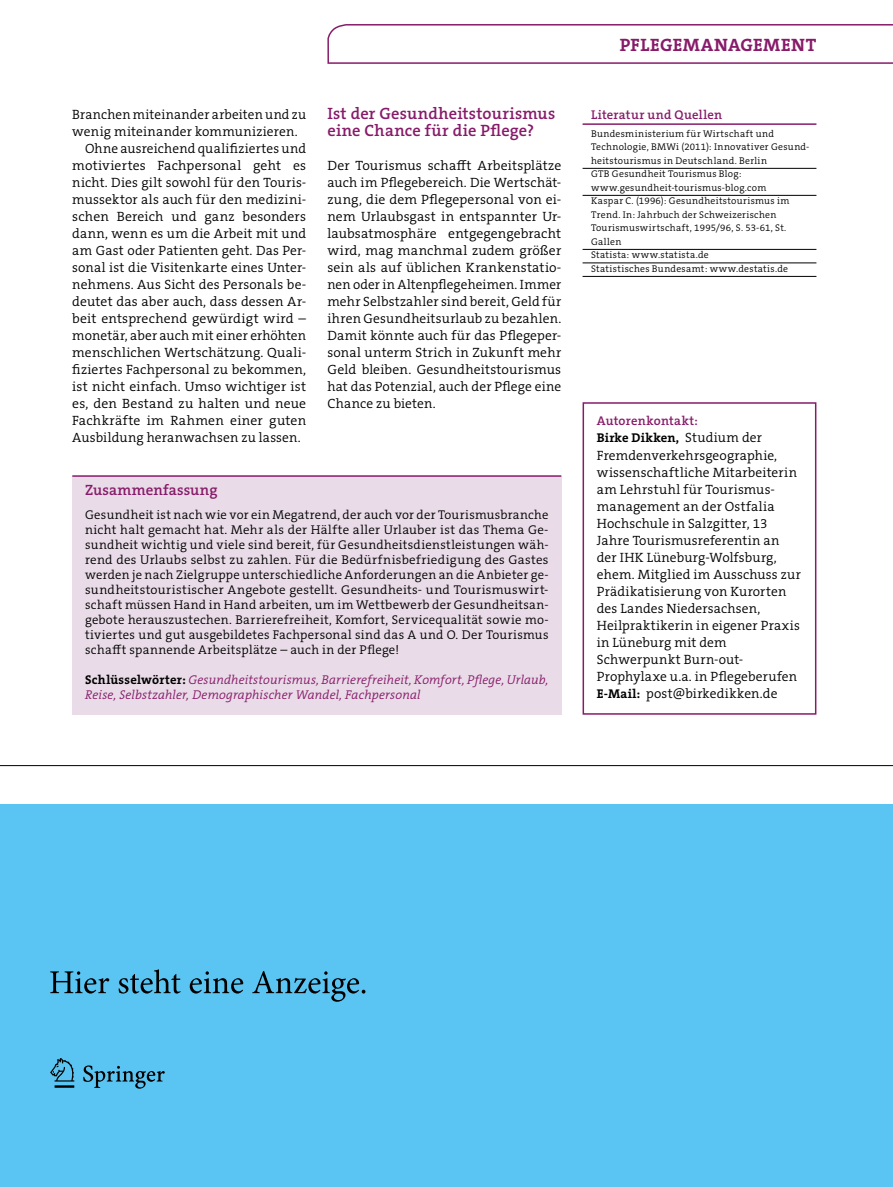
<style>
.page{position:relative;width:893px;height:1187px;background:#fff}
.page>*{position:absolute;margin:0;border:0;box-sizing:border-box;transform-origin:0 0}
.t1{font:700 18px "The Serif B W7";letter-spacing:.025em;color:#871b69}
.t2{font:600 16.5px/17.1px "The Serif B W6";letter-spacing:.01em;color:#871b69}
.t3{font:600 15px "The Serif B W6";letter-spacing:.005em;color:#871b69}
.t4{font:300 13.5px/17px "The Serif B W4";letter-spacing:.01em;color:#000;text-align:justify}
.t5{font:300 12.75px/15px "The Serif B W4";letter-spacing:.02em;color:#000;text-align:justify}
.t6{font:italic 300 12.75px/15px "The Serif B W4";letter-spacing:.01em;color:#871b69}
.t7{font:600 12.75px "The Serif B W6";letter-spacing:.02em;color:#871b69}
.t8{font:700 12.75px "The Serif B W7";letter-spacing:.01em;color:#000}
.t9{font:300 9.75px/13.5px "The Serif B W4";letter-spacing:.03em;color:#000}
.s1{font-family:"The Serif B W7";font-weight:700;font-style:normal;color:#000}
.s2{font-family:"The Serif B W4";font-weight:300;font-size:13.5px}
.s3{font-family:"The Serif B W7";font-weight:700;font-size:12.75px}
</style>
<div class="page">
<hr style="left:583px;top:123px;width:233px;height:2px;background:#871b69">
<hr style="left:583px;top:168px;width:233px;height:1px;background:#000">
<hr style="left:583px;top:195px;width:233px;height:1px;background:#000">
<hr style="left:583px;top:249px;width:233px;height:1px;background:#000">
<hr style="left:583px;top:262px;width:233px;height:1px;background:#000">
<hr style="left:583px;top:276px;width:233px;height:1px;background:#000">
<div style="left:72px;top:476px;width:489px;height:238px;background:#e9dce8"></div>
<hr style="left:72px;top:475px;width:489px;height:2px;background:#871b69">
<div style="left:583px;top:402px;width:233px;height:312px;border:2px solid #871b69"></div>
<hr style="left:0;top:765px;width:893px;height:1px;background:#000">
<svg style="left:327px;top:24px;width:566px;height:40px"></svg>
<div style="left:0;top:804px;width:893px;height:382px;background:#5ac5f2"></div>
<svg style="left:50px;top:969px;width:315px;height:32px"></svg>
<svg style="left:50px;top:1058px;width:115px;height:30px"></svg>
<p class="t4" style="left:72px;top:106px;width:235px">Branchen miteinander arbeiten und zu</p>
<p class="t4" style="left:72px;top:123px;width:227px">wenig miteinander kommunizieren.</p>
<p class="t4" style="left:85px;top:140px;width:223px">Ohne ausreichend qualifiziertes und</p>
<p class="t4" style="left:72px;top:157px;width:235px">motiviertes Fachpersonal geht es</p>
<p class="t4" style="left:72px;top:174px;width:235px">nicht. Dies gilt sowohl für den Touris-</p>
<p class="t4" style="left:72px;top:191px;width:235px">mussektor als auch für den medizini-</p>
<p class="t4" style="left:72px;top:208px;width:235px">schen Bereich und ganz besonders</p>
<p class="t4" style="left:72px;top:225px;width:235px">dann, wenn es um die Arbeit mit und</p>
<p class="t4" style="left:72px;top:242px;width:235px">am Gast oder Patienten geht. Das Per-</p>
<p class="t4" style="left:72px;top:259px;width:235px">sonal ist die Visitenkarte eines Unter-</p>
<p class="t4" style="left:72px;top:276px;width:235px">nehmens. Aus Sicht des Personals be-</p>
<p class="t4" style="left:72px;top:293px;width:235px">deutet das aber auch, dass dessen Ar-</p>
<p class="t4" style="left:72px;top:310px;width:235px">beit entsprechend gewürdigt wird –</p>
<p class="t4" style="left:72px;top:327px;width:235px">monetär, aber auch mit einer erhöhten</p>
<p class="t4" style="left:72px;top:344px;width:235px">menschlichen Wertschätzung. Quali-</p>
<p class="t4" style="left:72px;top:361px;width:235px">fiziertes Fachpersonal zu bekommen,</p>
<p class="t4" style="left:72px;top:378px;width:235px">ist nicht einfach. Umso wichtiger ist</p>
<p class="t4" style="left:72px;top:395px;width:235px">es, den Bestand zu halten und neue</p>
<p class="t4" style="left:72px;top:412px;width:235px">Fachkräfte im Rahmen einer guten</p>
<p class="t4" style="left:72px;top:429px;width:230px">Ausbildung heranwachsen zu lassen.</p>
<p class="t2" style="left:327px;top:105px;width:229px">Ist der Gesundheitstourismus eine Chance für die Pflege?</p>
<p class="t4" style="left:327px;top:157px;width:235px">Der Tourismus schafft Arbeitsplätze auch im Pflegebereich. Die Wertschät&shy;zung, die dem Pflegepersonal von ei&shy;nem Urlaubsgast in entspannter Ur&shy;laubsatmosphäre entgegengebracht wird, mag manchmal zudem größer sein als auf üblichen Krankenstatio&shy;nen oder in Altenpflegeheimen. Immer mehr Selbstzahler sind bereit, Geld für ihren Gesundheitsurlaub zu bezahlen.<br>Damit könnte auch für das Pflegeper&shy;sonal unterm Strich in Zukunft mehr Geld bleiben. Gesundheitstourismus hat das Potenzial, auch der Pflege eine Chance zu bieten.</p>
<p class="t3" style="left:85px;top:480px;width:134px">Zusammenfassung</p>
<p class="t5" style="left:85px;top:507px;width:465px">Gesundheit ist nach wie vor ein Megatrend, der auch vor der Tourismusbranche nicht halt gemacht hat. Mehr als der Hälfte aller Urlauber ist das Thema Ge&shy;sundheit wichtig und viele sind bereit, für Gesundheitsdienstleistungen wäh&shy;rend des Urlaubs selbst zu zahlen. Für die Bedürfnisbefriedigung des Gastes werden je nach Zielgruppe unterschiedliche Anforderungen an die Anbieter ge&shy;sundheitstouristischer Angebote gestellt. Gesundheits- und Tourismuswirt&shy;schaft müssen Hand in Hand arbeiten, um im Wettbewerb der Gesundheitsan&shy;gebote herauszustechen. Barrierefreiheit, Komfort, Servicequalität sowie mo&shy;tiviertes und gut ausgebildetes Fachpersonal sind das A und O. Der Tourismus schafft spannende Arbeitsplätze – auch in der Pflege!</p>
<p class="t6" style="left:85px;top:672px;width:465px"><span class="s1">Schlüsselwörter:</span> Gesundheitstourismus, Barrierefreiheit, Komfort, Pflege, Urlaub,<br>Reise, Selbstzahler, Demographischer Wandel, Fachpersonal</p>
<h1 class="t1" style="left:620px;top:33px;width:198px">PFLEGEMANAGEMENT</h1>
<p class="t7" style="left:591px;top:106px;width:133px">Literatur und Quellen</p>
<p class="t9" style="left:591px;top:127px;width:220px">Bundesministerium für Wirtschaft und Technologie, BMWi (2011): Innovativer Gesund&shy;heitstourismus in Deutschland. Berlin<br>GTB Gesundheit Tourismus Blog: www.gesundheit-tourismus-blog.com<br>Kaspar C. (1996): Gesundheitstourismus im Trend. In: Jahrbuch der Schweizerischen Tourismuswirtschaft, 1995/96, S. 53-61, St.<br>Gallen<br>Statista: www.statista.de<br>Statistisches Bundesamt: www.destatis.de</p>
<p class="t7" style="left:597px;top:413px;width:103px">Autorenkontakt:</p>
<p class="t8" style="left:597px;top:429px;width:167px">Birke Dikken, <span class="s2">Studium der</span></p>
<p class="t4" style="left:597px;top:446px;width:206px;text-align:left">Fremdenverkehrsgeographie, wissenschaftliche Mitarbeiterin am Lehrstuhl für Tourismus&shy;management an der Ostfalia<br>Hochschule in Salzgitter, 13<br>Jahre Tourismusreferentin an der IHK Lüneburg-Wolfsburg, ehem. Mitglied im Ausschuss zur<br>Prädikatisierung von Kurorten des Landes Niedersachsen,<br>Heilpraktikerin in eigener Praxis in Lüneburg mit dem<br>Schwerpunkt Burn-out-<br>Prophylaxe u.a. in Pflegeberufen<br><span class="s3">E-Mail:</span> post@birkedikken.de</p>
</div>
